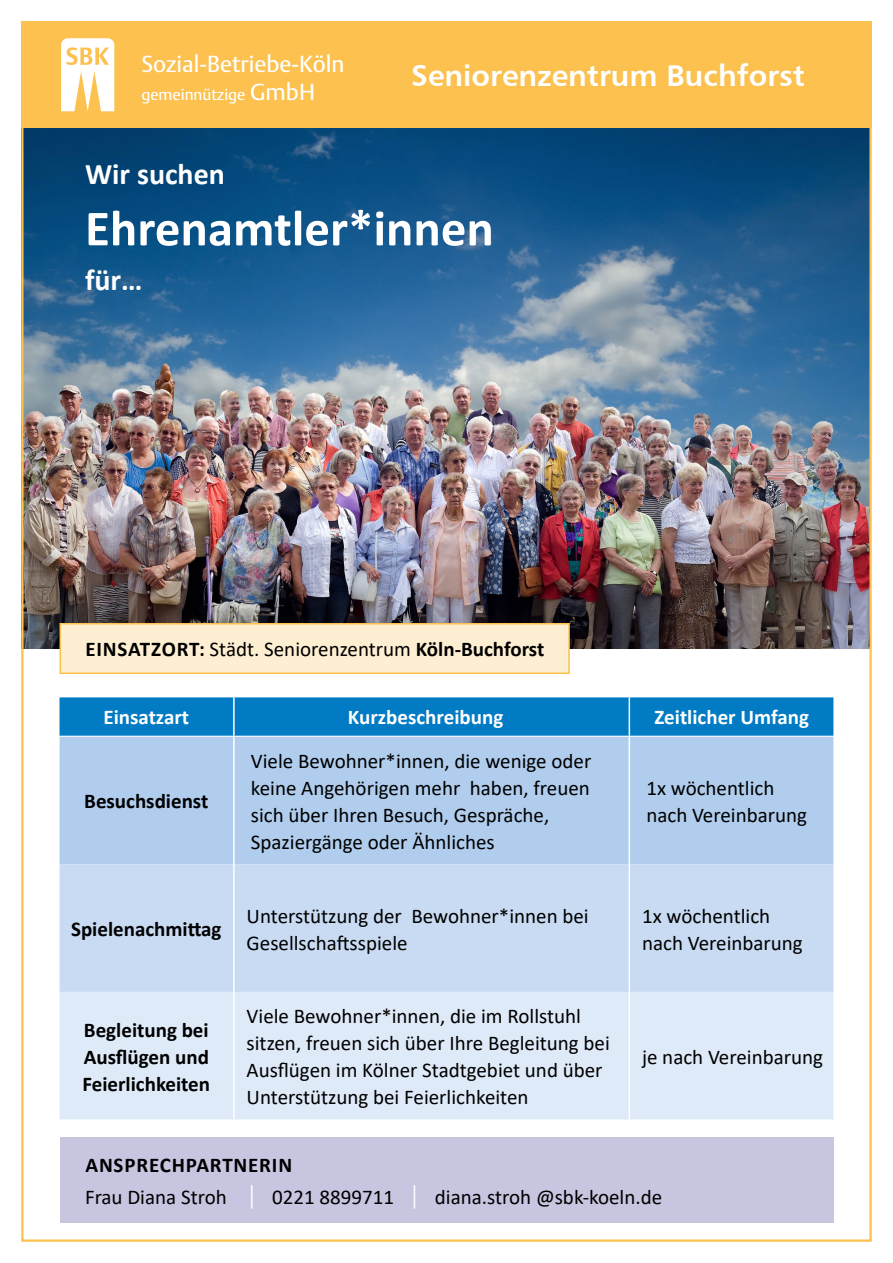
<style>
.page{position:relative;width:893px;height:1263px;background:#fff}
.page>*{position:absolute;margin:0;border:0;box-sizing:border-box;transform-origin:0 0}
.t1{font:700 51px "Calibri";color:#fff}
.t2{font:30px "Humanist 777 BT Bold B";color:#fff}
.t3{font:700 30px "Calibri";color:#fff}
.t4{font:22.95px "DTL Argo T";color:#fff}
.t5{font:21px/27px "Calibri";color:#000}
.t6{font:700 21px/27px "Calibri";color:#000;text-align:justify}
.t7{font:700 21px "Calibri";color:#fff}
.t8{font:15.75px "DTL Argo T";color:#fff}
.s1{font-size:22.95px}
.s2{font-weight:400}
.s3{font-weight:700}
.s4{font-weight:300;font-size:27px;color:#fff}
</style>
<div class="page">
<img style="left:24px;top:128px;width:845px;height:521px">
<div style="left:21px;top:21px;width:851px;height:107px;background:#fcc14f"></div>
<svg style="left:61px;top:38px;width:53px;height:73px"></svg>
<div style="left:60px;top:737px;width:773px;height:127px;background:#b0cded"></div>
<div style="left:60px;top:864px;width:773px;height:128px;background:#c8dbf3"></div>
<div style="left:60px;top:992px;width:773px;height:127px;background:#dfeaf8"></div>
<hr style="left:233px;top:737px;width:2px;height:127px;background:#fff">
<hr style="left:629px;top:737px;width:1px;height:127px;background:#fff">
<hr style="left:233px;top:864px;width:2px;height:128px;background:#fff">
<hr style="left:629px;top:864px;width:1px;height:128px;background:#fff">
<hr style="left:233px;top:992px;width:2px;height:127px;background:#fff">
<hr style="left:629px;top:992px;width:1px;height:127px;background:#fff">
<div style="left:60px;top:697px;width:773px;height:39px;background:#007bc4"></div>
<hr style="left:233px;top:697px;width:2px;height:39px;background:#fff">
<hr style="left:629px;top:697px;width:1px;height:39px;background:#fff">
<div style="left:60px;top:624px;width:509px;height:49px;background:#feefd3"></div>
<div style="left:60px;top:623px;width:510px;height:51px;border:2px solid #fcc14f"></div>
<div style="left:60px;top:1137px;width:773px;height:85px;background:#c8c5e0"></div>
<p class="t4" style="left:141px;top:50px;width:205px">Sozial-Betriebe-Köln</p>
<p class="t8" style="left:141px;top:85px;width:175px">gemeinnützige <span class="s1">GmbH</span></p>
<h2 class="t2" style="left:411px;top:56px;width:395px">Seniorenzentrum Buchforst</h2>
<h2 class="t3" style="left:85px;top:153px;width:141px">Wir suchen</h2>
<h1 class="t1" style="left:85px;top:192px;width:410px">Ehrenamtler*innen</h1>
<h2 class="t3" style="left:85px;top:259px;width:59px">für…</h2>
<p class="t6" style="left:85px;top:636px;width:460px">EINSATZORT: <span class="s2">Städt. Seniorenzentrum</span> Köln-Buchforst</p>
<p class="t7" style="left:103px;top:703px;width:87px">Einsatzart</p>
<p class="t7" style="left:348px;top:703px;width:157px">Kurzbeschreibung</p>
<p class="t7" style="left:654px;top:703px;width:156px">Zeitlicher Umfang</p>
<p class="t6" style="left:84px;top:788px;width:126px">Besuchsdienst</p>
<p class="t6" style="left:71px;top:915px;width:152px">Spielenachmittag</p>
<p class="t6" style="left:83px;top:1016px;width:129px">Begleitung bei Ausflügen und Feierlichkeiten</p>
<p class="t5" style="left:251px;top:747px;width:342px">Viele Bewohner*innen, die wenige oder keine Angehörigen mehr haben, freuen sich über Ihren Besuch, Gespräche, Spaziergänge oder Ähnliches</p>
<p class="t5" style="left:646px;top:774px;width:162px">1x wöchentlich nach Vereinbarung</p>
<p class="t5" style="left:247px;top:901px;width:344px">Unterstützung der Bewohner*innen bei<br>Gesellschaftsspiele</p>
<p class="t5" style="left:642px;top:901px;width:162px">1x wöchentlich nach Vereinbarung</p>
<p class="t5" style="left:247px;top:1002px;width:365px">Viele Bewohner*innen, die im Rollstuhl sitzen, freuen sich über Ihre Begleitung bei Ausflügen im Kölner Stadtgebiet und über Unterstützung bei Feierlichkeiten</p>
<p class="t5" style="left:642px;top:1042px;width:182px">je nach Vereinbarung</p>
<p class="t5" style="left:85px;top:1148px;width:579px;line-height:32.4px"><span class="s3">ANSPRECHPARTNERIN<br></span>Frau Diana Stroh <span class="s4">|</span> 0221 8899711 <span class="s4">|</span> diana.stroh @sbk-koeln.de</p>
</div>
